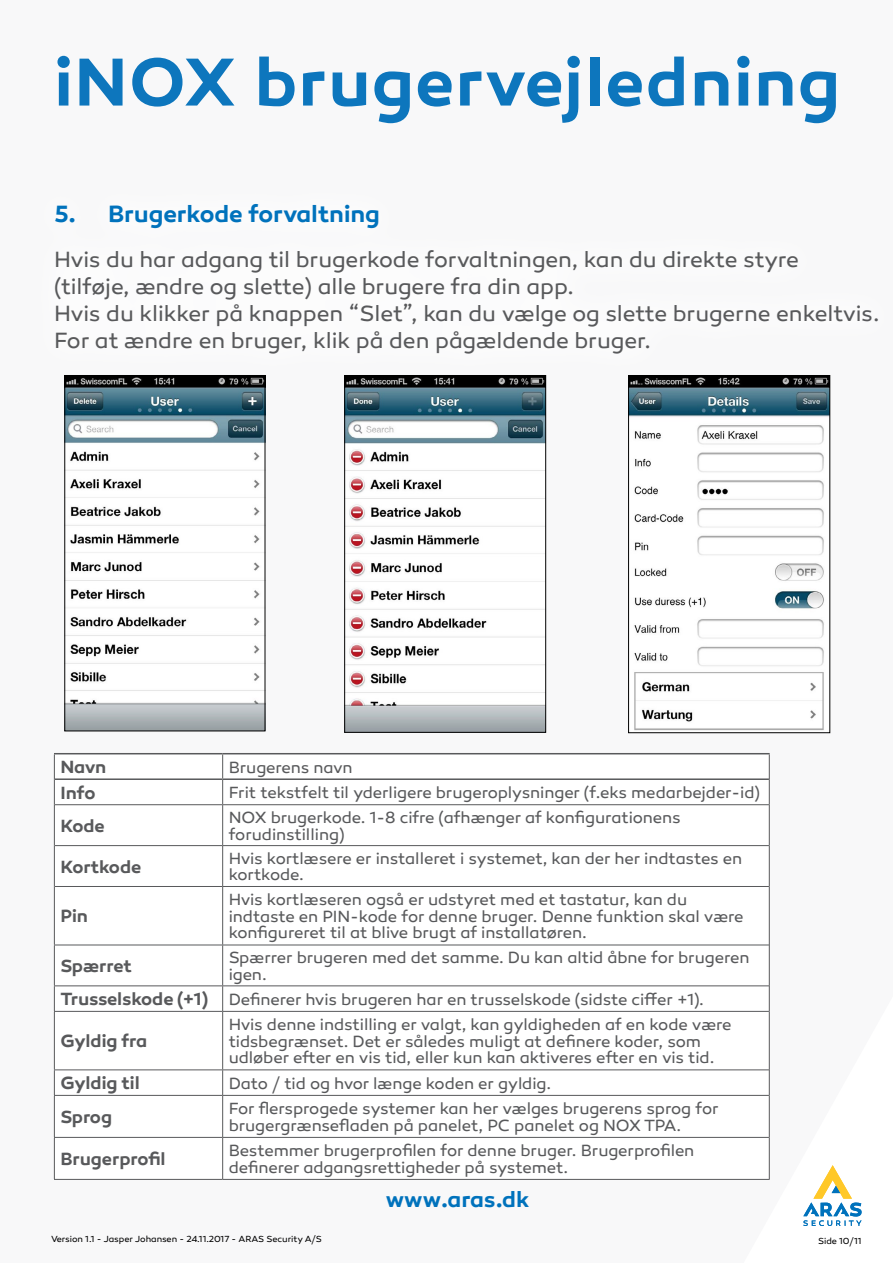
<style>
.page{position:relative;width:893px;height:1263px;background:#fff}
.page>*{position:absolute;margin:0;border:0;box-sizing:border-box;transform-origin:0 0}
.t1{font:600 69px "Canaro";letter-spacing:.015em;color:#0d76bd}
.t2{font:600 24px "Canaro";color:#0072bc}
.t3{font:22.5px/27px "Canaro";letter-spacing:-.005em;color:#58595b}
.t4{font:600 22.5px "Canaro";color:#0072bc}
.t5{font:600 18px "Canaro";letter-spacing:-.005em;color:#58595b}
.t6{font:16.5px/16.5px "Canaro";letter-spacing:-.005em;color:#58595b}
.t7{font:9px "Canaro";letter-spacing:-.005em;color:#000}
.s1{font-weight:600;font-size:18px}
</style>
<div class="page">
<svg style="left:803px;top:1165px;width:58px;height:61px"></svg>
<svg style="left:55px;top:754px;width:714px;height:425px"></svg>
<svg style="left:222px;top:754px;width:1px;height:50px"></svg>
<hr style="left:223px;top:804px;width:546px;height:1px;background:#58595b">
<hr style="left:222px;top:805px;width:1px;height:40px;background:#58595b">
<hr style="left:223px;top:845px;width:546px;height:1px;background:#58595b">
<hr style="left:222px;top:846px;width:1px;height:40px;background:#58595b">
<hr style="left:223px;top:886px;width:546px;height:1px;background:#58595b">
<hr style="left:222px;top:887px;width:1px;height:58px;background:#58595b">
<hr style="left:222px;top:945px;width:547px;height:1px;background:#58595b">
<hr style="left:222px;top:945px;width:1px;height:40px;background:#58595b">
<hr style="left:222px;top:985px;width:547px;height:1px;background:#58595b">
<svg style="left:222px;top:986px;width:1px;height:25px"></svg>
<hr style="left:222px;top:1012px;width:1px;height:57px;background:#58595b">
<svg style="left:222px;top:1070px;width:1px;height:25px"></svg>
<hr style="left:222px;top:1096px;width:1px;height:41px;background:#58595b">
<hr style="left:222px;top:1138px;width:1px;height:41px;background:#58595b">
<svg style="left:769px;top:754px;width:1px;height:51px"></svg>
<hr style="left:769px;top:805px;width:1px;height:41px;background:#58595b">
<hr style="left:769px;top:846px;width:1px;height:40px;background:#58595b">
<hr style="left:769px;top:886px;width:1px;height:59px;background:#58595b">
<hr style="left:769px;top:945px;width:1px;height:41px;background:#58595b">
<svg style="left:769px;top:986px;width:1px;height:25px"></svg>
<hr style="left:769px;top:1011px;width:1px;height:59px;background:#58595b">
<svg style="left:769px;top:1070px;width:1px;height:25px"></svg>
<hr style="left:769px;top:1095px;width:1px;height:42px;background:#58595b">
<hr style="left:769px;top:1137px;width:1px;height:42px;background:#58595b">
<hr style="left:55px;top:804px;width:168px;height:1px;background:#58595b">
<hr style="left:55px;top:845px;width:168px;height:1px;background:#58595b">
<hr style="left:55px;top:886px;width:168px;height:1px;background:#58595b">
<hr style="left:54px;top:945px;width:168px;height:1px;background:#58595b">
<hr style="left:54px;top:985px;width:168px;height:1px;background:#58595b">
<hr style="left:54px;top:753px;width:169px;height:1px;background:#58595b">
<hr style="left:55px;top:778px;width:168px;height:2px;background:#58595b">
<hr style="left:223px;top:778px;width:546px;height:2px;background:#58595b">
<hr style="left:223px;top:753px;width:547px;height:1px;background:#58595b">
<svg style="left:54px;top:754px;width:1px;height:51px"></svg>
<hr style="left:54px;top:805px;width:1px;height:41px;background:#58595b">
<hr style="left:54px;top:846px;width:1px;height:40px;background:#58595b">
<hr style="left:54px;top:886px;width:1px;height:59px;background:#58595b">
<hr style="left:54px;top:945px;width:1px;height:40px;background:#58595b">
<svg style="left:54px;top:986px;width:1px;height:25px"></svg>
<hr style="left:54px;top:1011px;width:168px;height:1px;background:#58595b">
<hr style="left:54px;top:1012px;width:1px;height:57px;background:#58595b">
<hr style="left:54px;top:1069px;width:168px;height:1px;background:#58595b">
<svg style="left:54px;top:1070px;width:1px;height:25px"></svg>
<hr style="left:54px;top:1095px;width:168px;height:1px;background:#58595b">
<hr style="left:54px;top:1096px;width:1px;height:41px;background:#58595b">
<hr style="left:54px;top:1137px;width:168px;height:1px;background:#58595b">
<hr style="left:54px;top:1138px;width:1px;height:41px;background:#58595b">
<hr style="left:54px;top:1179px;width:169px;height:1px;background:#58595b">
<hr style="left:222px;top:1011px;width:547px;height:1px;background:#58595b">
<hr style="left:222px;top:1069px;width:547px;height:1px;background:#58595b">
<hr style="left:222px;top:1095px;width:547px;height:1px;background:#58595b">
<hr style="left:222px;top:1137px;width:547px;height:1px;background:#58595b">
<hr style="left:223px;top:1179px;width:547px;height:1px;background:#58595b">
<img style="left:66px;top:377px;width:197px;height:352px">
<div style="left:64px;top:375px;width:201px;height:356px;border:1px solid #000"></div>
<img style="left:346px;top:377px;width:198px;height:354px">
<div style="left:344px;top:375px;width:202px;height:358px;border:1px solid #000"></div>
<img style="left:630px;top:377px;width:198px;height:354px">
<div style="left:628px;top:375px;width:202px;height:358px;border:1px solid #000"></div>
<h1 class="t1" style="left:54px;top:40px;width:787px">iNOX brugervejledning</h1>
<h2 class="t2" style="left:54px;top:199px;width:327px">5. Brugerkode forvaltning</h2>
<p class="t3" style="left:54px;top:246px;width:827px">Hvis du har adgang til brugerkode forvaltningen, kan du direkte styre (tilføje, ændre og slette) alle brugere fra din app.<br>Hvis du klikker på knappen “Slet”, kan du vælge og slette brugerne enkeltvis.<br>For at ændre en bruger, klik på den pågældende bruger.</p>
<p class="t5" style="left:60px;top:756px;width:48px">Navn</p>
<p class="t6" style="left:229px;top:759px;width:125px">Brugerens navn</p>
<p class="t5" style="left:60px;top:781px;width:37px">Info</p>
<p class="t6" style="left:229px;top:784px;width:533px">Frit tekstfelt til yderligere brugeroplysninger (f.eks medarbejder-id)</p>
<p class="t5" style="left:60px;top:815px;width:46px">Kode</p>
<p class="t6" style="left:229px;top:809px;width:453px">NOX brugerkode. 1-8 cifre (afhænger af konfigurationens forudinstilling)</p>
<p class="t5" style="left:60px;top:856px;width:82px">Kortkode</p>
<p class="t6" style="left:229px;top:850px;width:515px">Hvis kortlæsere er installeret i systemet, kan der her indtastes en kortkode.</p>
<p class="t5" style="left:60px;top:905px;width:29px">Pin</p>
<p class="t6" style="left:229px;top:892px;width:516px">Hvis kortlæseren også er udstyret med et tastatur, kan du indtaste en PIN-kode for denne bruger. Denne funktion skal være konfigureret til at blive brugt af installatøren.</p>
<p class="t5" style="left:60px;top:955px;width:73px">Spærret</p>
<p class="t6" style="left:229px;top:950px;width:522px">Spærrer brugeren med det samme. Du kan altid åbne for brugeren igen.</p>
<p class="t6" style="left:60px;top:991px;width:645px"><span class="s1">Trusselskode (+1)</span> Definerer hvis brugeren har en trusselskode (sidste ciffer +1).</p>
<p class="t5" style="left:60px;top:1030px;width:88px">Gyldig fra</p>
<p class="t6" style="left:229px;top:1017px;width:504px">Hvis denne indstilling er valgt, kan gyldigheden af en kode være tidsbegrænset. Det er således muligt at definere koder, som udløber efter en vis tid, eller kun kan aktiveres efter en vis tid.</p>
<p class="t5" style="left:60px;top:1072px;width:81px">Gyldig til</p>
<p class="t6" style="left:229px;top:1075px;width:324px">Dato / tid og hvor længe koden er gyldig.</p>
<p class="t5" style="left:60px;top:1106px;width:53px">Sprog</p>
<p class="t6" style="left:229px;top:1101px;width:491px">For flersprogede systemer kan her vælges brugerens sprog for brugergrænsefladen på panelet, PC panelet og NOX TPA.</p>
<p class="t5" style="left:60px;top:1148px;width:107px">Brugerprofil</p>
<p class="t6" style="left:229px;top:1143px;width:467px">Bestemmer brugerprofilen for denne bruger. Brugerprofilen definerer adgangsrettigheder på systemet.</p>
<h3 class="t4" style="left:386px;top:1186px;width:145px">www.aras.dk</h3>
<p class="t7" style="left:51px;top:1234px;width:273px">Version 1.1 - Jasper Johansen - 24.11.2017 - ARAS Security A/S</p>
<p class="t7" style="left:818px;top:1236px;width:45px">Side 10/11</p>
</div>
